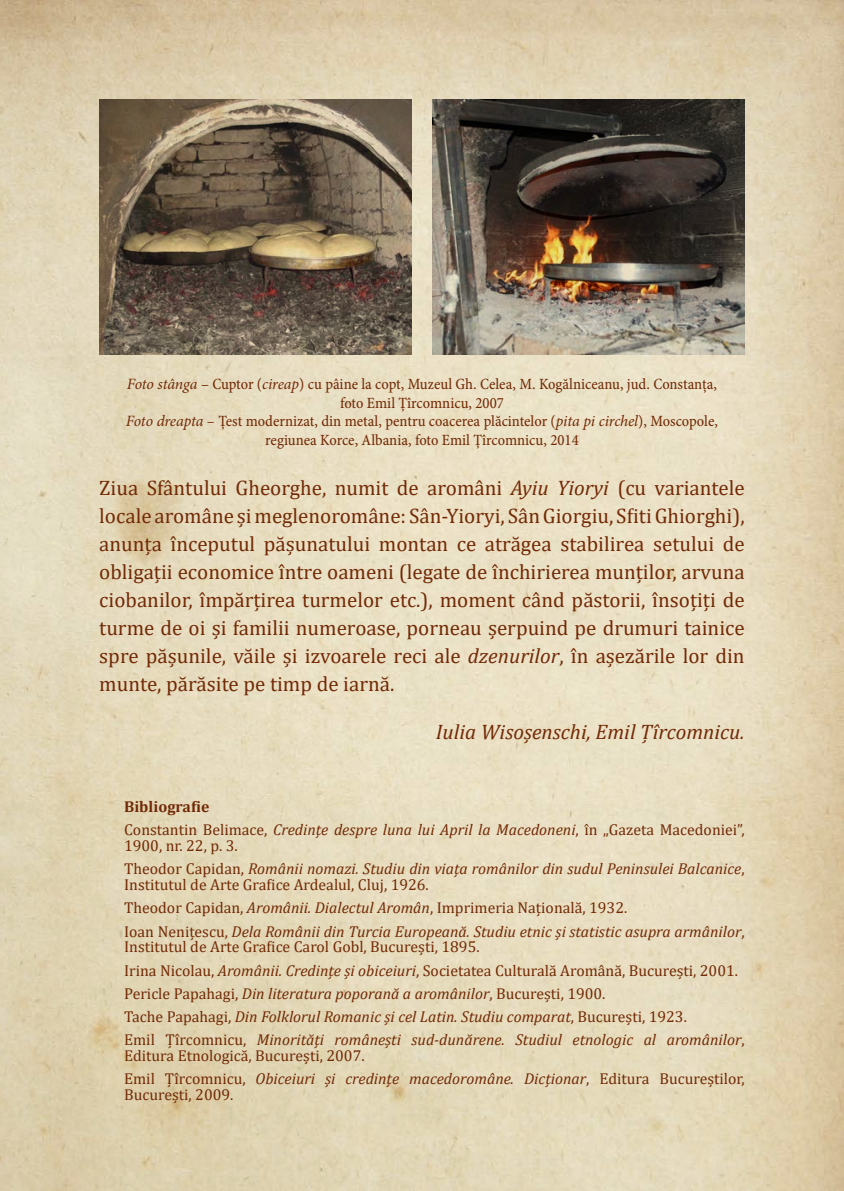
<style>
.page{position:relative;width:844px;height:1191px;background:#fff}
.page>*{position:absolute;margin:0;border:0;box-sizing:border-box;transform-origin:0 0}
.t1{font:21px/28px "Cambria";color:#722a06;text-align:justify}
.t2{font:italic 21px "Cambria";color:#722a06}
.t3{font:15.75px/23.1px "Cambria";color:#722a06}
.t4{font:15.75px/18.9px "Minion Pro Cn Capt";color:#722a06;text-align:center}
.t5{font:italic 15.75px/23.1px "Cambria";color:#722a06}
.s1{font-family:"Minion Pro";font-style:italic}
.s2{font-style:italic}
.s3{font-weight:700}
.s4{font-style:normal}
</style>
<div class="page">
<img style="left:0;top:0;width:843px;height:1191px">
<img style="left:99px;top:99px;width:312px;height:256px">
<img style="left:432px;top:99px;width:312px;height:256px">
<p class="t4" style="left:126px;top:374px;width:593px"><span class="s1">Foto stânga</span> – Cuptor (<span class="s1">cireap</span>) cu pâine la copt, Muzeul Gh. Celea, M. Kogălniceanu, jud. Constanța, foto Emil Țîrcomnicu, 2007<br><span class="s1">Foto dreapta</span> – Țest modernizat, din metal, pentru coacerea plăcintelor (<span class="s1">pita pi circhel</span>), Moscopole, regiunea Korce, Albania, foto Emil Țîrcomnicu, 2014</p>
<p class="t1" style="left:99px;top:474px;width:646px">Ziua Sfântului Gheorghe, numit de aromâni <span class="s2">Ayiu Yioryi</span> (cu variantele locale aromâne și meglenoromâne: Sân-Yioryi, Sân Giorgiu, Sfiti Ghiorghi), anunța începutul pășunatului montan ce atrăgea stabilirea setului de obligații economice între oameni (legate de închirierea munților, arvuna ciobanilor, împărțirea turmelor etc.), moment când păstorii, însoțiți de turme de oi și familii numeroase, porneau șerpuind pe drumuri tainice spre pășunile, văile și izvoarele reci ale <span class="s2">dzenurilor</span>, în așezările lor din munte, părăsite pe timp de iarnă.</p>
<h1 class="t2" style="left:436px;top:717px;width:310px">Iulia Wisoșenschi, Emil Țîrcomnicu.</h1>
<p class="t3" style="left:124px;top:795px;width:622px"><span class="s3">Bibliografie<br></span>Constantin Belimace, <span class="s2">Credințe despre luna lui April la Macedoneni</span>, în „Gazeta Macedoniei”,</p>
<p class="t5" style="left:124px;top:833px;width:622px"><span class="s4">1900, nr. 22, p. 3.<br>Theodor Capidan,</span> Românii nomazi. Studiu din viața românilor din sudul Peninsulei Balcanice<span class="s4">,</span></p>
<p class="t3" style="left:124px;top:873px;width:622px">Institutul de Arte Grafice Ardealul, Cluj, 1926.<br>Theodor Capidan, <span class="s2">Aromânii. Dialectul Aromân</span>, Imprimeria Națională, 1932.<br>Ioan Nenițescu, <span class="s2">Dela Românii din Turcia Europeană. Studiu etnic și statistic asupra armânilor</span>,</p>
<p class="t3" style="left:124px;top:935px;width:622px">Institutul de Arte Grafice Carol Gobl, București, 1895.<br>Irina Nicolau, <span class="s2">Aromânii. Credințe și obiceiuri</span>, Societatea Culturală Aromână, București, 2001.<br>Pericle Papahagi, <span class="s2">Din literatura poporană a aromânilor</span>, București, 1900.<br>Tache Papahagi, <span class="s2">Din Folklorul Romanic și cel Latin. Studiu comparat</span>, București, 1923.<br>Emil Țîrcomnicu, <span class="s2">Minorități românești sud-dunărene. Studiul etnologic al aromânilor</span>,</p>
<p class="t3" style="left:124px;top:1043px;width:622px">Editura Etnologică, București, 2007.<br>Emil Țîrcomnicu, <span class="s2">Obiceiuri și credințe macedoromâne. Dicționar</span>, Editura Bucureștilor,</p>
<p class="t3" style="left:124px;top:1082px;width:111px">București, 2009.</p>
</div>
